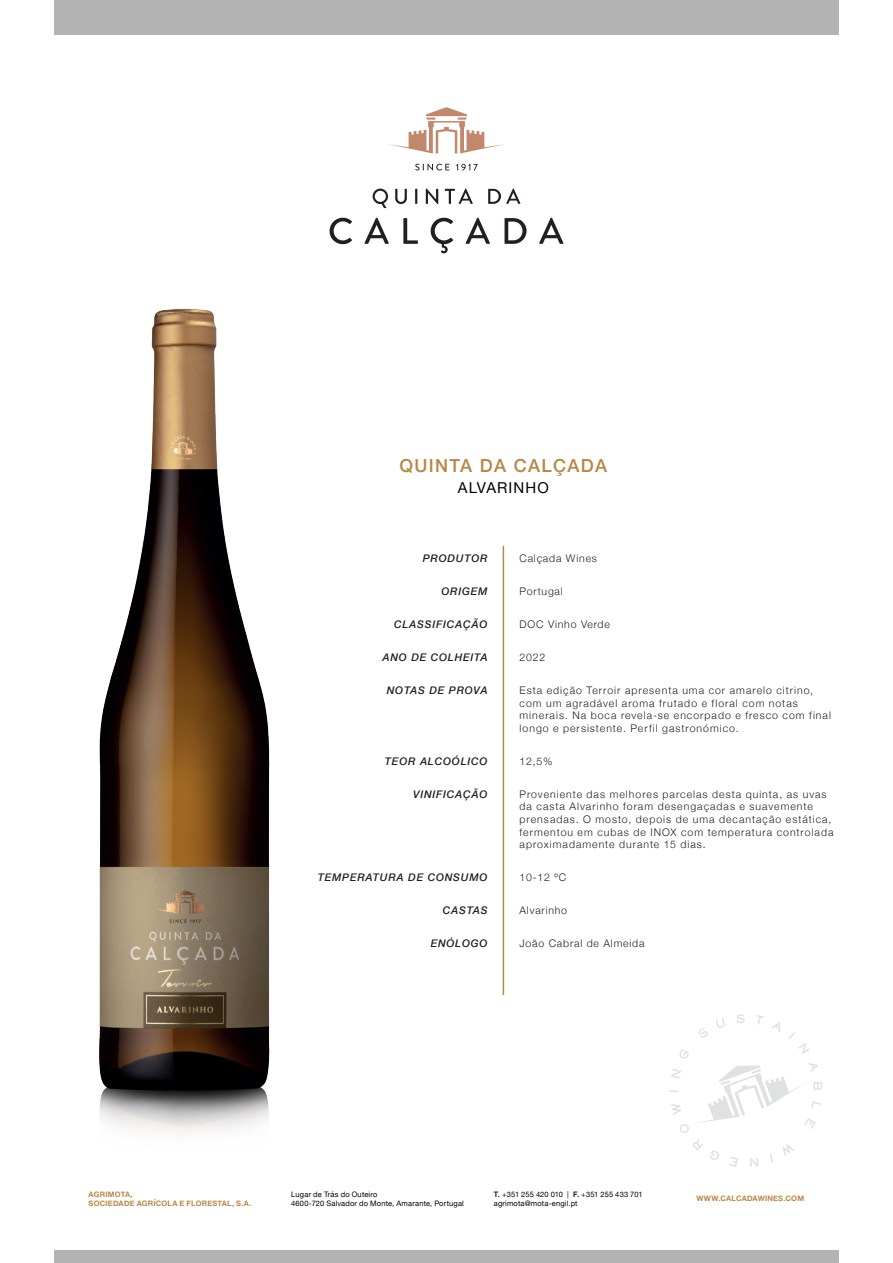
<style>
.page{position:relative;width:893px;height:1263px;background:#fff}
.page>*{position:absolute;margin:0;border:0;box-sizing:border-box;transform-origin:0 0}
.t1{font:500 18px "Helvetica Neue";letter-spacing:.075em;color:#b98747}
.t2{font:15px "Helvetica Neue";letter-spacing:.075em;color:#000}
.t3{font:300 10.5px/12.6px "Helvetica Neue";letter-spacing:.095em;color:#231f20}
.t4{font:italic 500 10.5px "Helvetica Neue";letter-spacing:.075em;color:#231f20}
.t5{font:300 10.5px "Helvetica Neue";letter-spacing:.075em;color:#231f20}
.t6{font:7.5px/9px "Helvetica Neue";letter-spacing:.025em;color:#000}
.t7{font:700 7.5px/9px "Helvetica Neue";letter-spacing:.025em;color:#b98747}
.s1{font-weight:500}
</style>
<div class="page">
<div style="left:54px;top:1250px;width:785px;height:13px;background:#b3b3b3"></div>
<div style="left:54px;top:0;width:785px;height:34px;background:#b3b3b3"></div>
<svg style="left:669px;top:1014px;width:153px;height:153px"></svg>
<img style="left:99px;top:194px;width:274px;height:939px">
<hr style="left:503px;top:546px;width:1px;height:449px;background:#b98747">
<svg style="left:389px;top:107px;width:115px;height:46px"></svg>
<svg style="left:415px;top:164px;width:34px;height:7px"></svg>
<svg style="left:456px;top:164px;width:22px;height:7px"></svg>
<svg style="left:373px;top:189px;width:15px;height:19px"></svg>
<svg style="left:395px;top:189px;width:12px;height:15px"></svg>
<svg style="left:415px;top:189px;width:2px;height:15px"></svg>
<svg style="left:426px;top:189px;width:12px;height:15px"></svg>
<svg style="left:445px;top:189px;width:28px;height:15px"></svg>
<svg style="left:488px;top:189px;width:32px;height:15px"></svg>
<svg style="left:330px;top:218px;width:22px;height:26px"></svg>
<svg style="left:364px;top:218px;width:25px;height:26px"></svg>
<svg style="left:403px;top:218px;width:15px;height:26px"></svg>
<svg style="left:431px;top:218px;width:22px;height:35px"></svg>
<svg style="left:465px;top:218px;width:25px;height:26px"></svg>
<svg style="left:505px;top:218px;width:22px;height:26px"></svg>
<svg style="left:539px;top:218px;width:25px;height:26px"></svg>
<h1 class="t1" style="left:400px;top:451px;width:209px">QUINTA DA CALÇADA</h1>
<h2 class="t2" style="left:458px;top:477px;width:93px">ALVARINHO</h2>
<p class="t4" style="left:423px;top:549px;width:66px">PRODUTOR</p>
<p class="t4" style="left:441px;top:582px;width:48px">ORIGEM</p>
<p class="t5" style="left:520px;top:549px;width:79px">Calçada Wines</p>
<p class="t5" style="left:520px;top:582px;width:45px">Portugal</p>
<p class="t4" style="left:394px;top:615px;width:95px">CLASSIFICAÇÃO</p>
<p class="t5" style="left:520px;top:616px;width:92px">DOC Vinho Verde</p>
<p class="t4" style="left:383px;top:648px;width:106px">ANO DE COLHEITA</p>
<p class="t3" style="left:520px;top:650px;width:27px">2022</p>
<p class="t4" style="left:387px;top:681px;width:102px">NOTAS DE PROVA</p>
<p class="t3" style="left:520px;top:683px;width:313px">Esta edição Terroir apresenta uma cor amarelo citrino, com um agradável aroma frutado e floral com notas minerais. Na boca revela-se encorpado e fresco com final longo e persistente. Perfil gastronómico.</p>
<p class="t4" style="left:385px;top:752px;width:104px">TEOR ALCOÓLICO</p>
<p class="t3" style="left:520px;top:754px;width:34px">12,5%</p>
<p class="t4" style="left:413px;top:785px;width:76px">VINIFICAÇÃO</p>
<p class="t3" style="left:520px;top:787px;width:315px">Proveniente das melhores parcelas desta quinta, as uvas da casta Alvarinho foram desengaçadas e suavemente prensadas. O mosto, depois de uma decantação estática, fermentou em cubas de INOX com temperatura controlada aproximadamente durante 15 dias.</p>
<p class="t4" style="left:318px;top:868px;width:171px">TEMPERATURA DE CONSUMO</p>
<p class="t4" style="left:443px;top:901px;width:46px">CASTAS</p>
<p class="t4" style="left:431px;top:935px;width:58px">ENÓLOGO</p>
<p class="t3" style="left:520px;top:870px;width:48px">10-12 ºC</p>
<p class="t5" style="left:520px;top:902px;width:49px">Alvarinho</p>
<p class="t5" style="left:520px;top:935px;width:126px">João Cabral de Almeida</p>
<p class="t7" style="left:89px;top:1190px;width:164px">AGRIMOTA,<br>SOCIEDADE AGRÍCOLA E FLORESTAL, S.A.</p>
<p class="t6" style="left:291px;top:1190px;width:174px">Lugar de Trás do Outeiro<br>4600-720 Salvador do Monte, Amarante, Portugal</p>
<p class="t6" style="left:494px;top:1190px;width:151px"><span class="s1">T.</span> +351 255 420 010 | <span class="s1">F.</span> +351 255 433 701 agrimota@mota-engil.pt</p>
<p class="t7" style="left:696px;top:1194px;width:109px">WWW.CALCADAWINES.COM</p>
</div>
